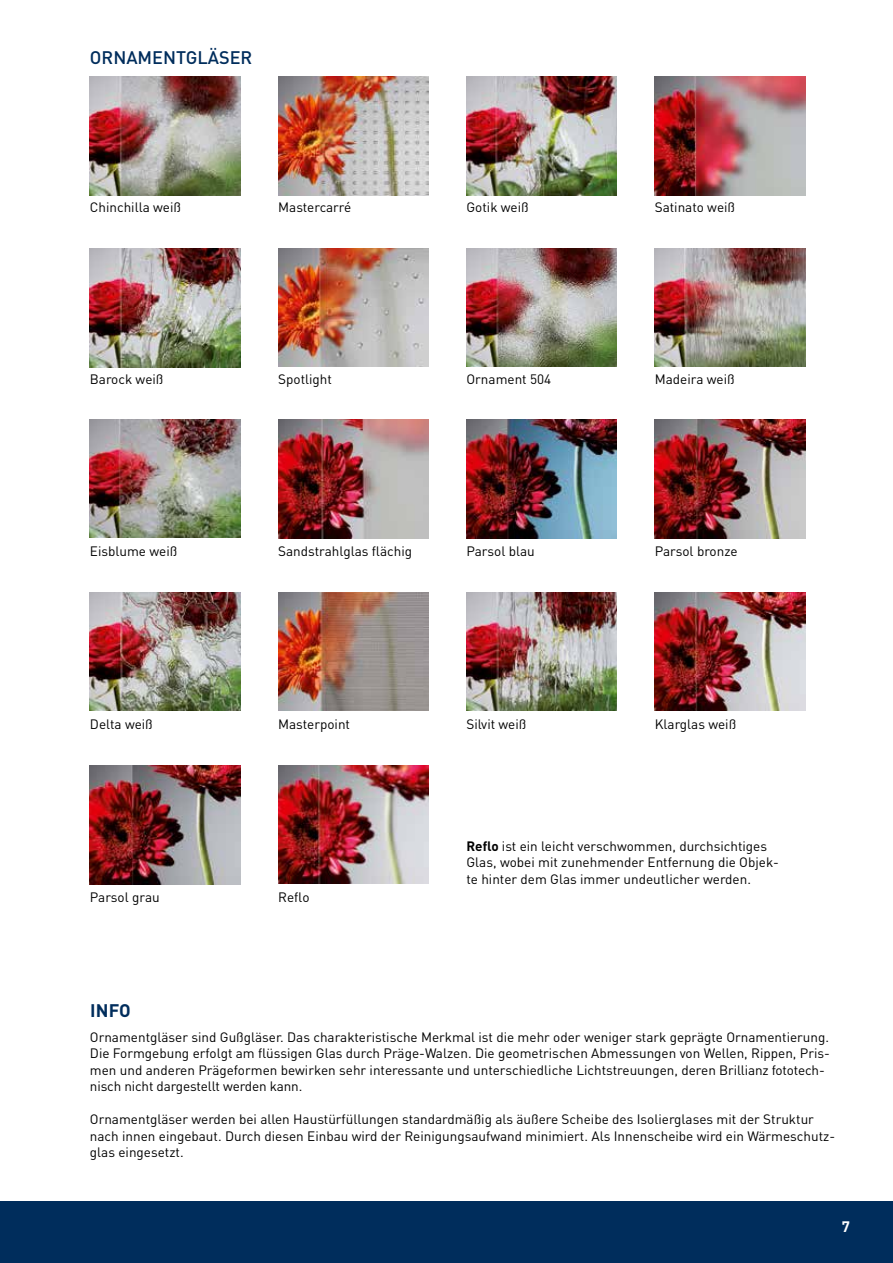
<style>
.page{position:relative;width:893px;height:1263px;background:#fff}
.page>*{position:absolute;margin:0;border:0;box-sizing:border-box;transform-origin:0 0}
.t1{font:500 18px "DIN";color:#002d5c}
.t2{font:700 18px "DIN Pro";color:#002d5c}
.t3{font:700 15px "DIN Pro";color:#fff}
.t4{font:13.5px/16.5px "DIN Pro";color:#000}
.s1{font-weight:700}
</style>
<div class="page">
<div style="left:0;top:1201px;width:893px;height:62px;background:#002d5c"></div>
<img style="left:90px;top:77px;width:150px;height:118px">
<img style="left:278px;top:248px;width:151px;height:119px">
<img style="left:655px;top:77px;width:150px;height:118px">
<img style="left:90px;top:419px;width:150px;height:119px">
<img style="left:90px;top:248px;width:150px;height:119px">
<img style="left:278px;top:765px;width:150px;height:119px">
<img style="left:466px;top:77px;width:151px;height:118px">
<img style="left:655px;top:248px;width:150px;height:119px">
<img style="left:278px;top:77px;width:151px;height:118px">
<img style="left:466px;top:248px;width:151px;height:119px">
<img style="left:655px;top:592px;width:150px;height:119px">
<img style="left:655px;top:419px;width:150px;height:119px">
<img style="left:90px;top:592px;width:150px;height:119px">
<img style="left:466px;top:592px;width:151px;height:119px">
<img style="left:278px;top:592px;width:151px;height:119px">
<img style="left:278px;top:419px;width:151px;height:119px">
<img style="left:90px;top:765px;width:150px;height:119px">
<img style="left:466px;top:419px;width:151px;height:119px">
<h1 class="t1" style="left:90px;top:46px;width:164px">ORNAMENTGLÄSER</h1>
<p class="t4" style="left:90px;top:198px;width:93px">Chinchilla weiß</p>
<p class="t4" style="left:278px;top:198px;width:75px">Mastercarré</p>
<p class="t4" style="left:466px;top:198px;width:64px">Gotik weiß</p>
<p class="t4" style="left:655px;top:198px;width:82px">Satinato weiß</p>
<p class="t4" style="left:90px;top:370px;width:75px">Barock weiß</p>
<p class="t4" style="left:90px;top:542px;width:89px">Eisblume weiß</p>
<p class="t4" style="left:278px;top:370px;width:55px">Spotlight</p>
<p class="t4" style="left:466px;top:370px;width:86px">Ornament 504</p>
<p class="t4" style="left:278px;top:542px;width:135px">Sandstrahlglas flächig</p>
<p class="t4" style="left:466px;top:542px;width:70px">Parsol blau</p>
<p class="t4" style="left:655px;top:370px;width:81px">Madeira weiß</p>
<p class="t4" style="left:655px;top:542px;width:84px">Parsol bronze</p>
<p class="t4" style="left:90px;top:715px;width:64px">Delta weiß</p>
<p class="t4" style="left:278px;top:715px;width:73px">Masterpoint</p>
<p class="t4" style="left:466px;top:715px;width:61px">Silvit weiß</p>
<p class="t4" style="left:655px;top:715px;width:83px">Klarglas weiß</p>
<p class="t4" style="left:90px;top:888px;width:71px">Parsol grau</p>
<p class="t4" style="left:278px;top:888px;width:33px">Reflo</p>
<p class="t4" style="left:466px;top:837px;width:314px"><span class="s1">Reflo</span> ist ein leicht verschwommen, durchsichtiges<br>Glas, wobei mit zunehmender Entfernung die Objek&shy;te hinter dem Glas immer undeutlicher werden.</p>
<h1 class="t2" style="left:90px;top:998px;width:42px">INFO</h1>
<p class="t4" style="left:90px;top:1028px;width:741px">Ornamentgläser sind Gußgläser. Das charakteristische Merkmal ist die mehr oder weniger stark geprägte Ornamentierung.<br>Die Formgebung erfolgt am flüssigen Glas durch Präge-Walzen. Die geometrischen Abmessungen von Wellen, Rippen, Pris&shy;men und anderen Prägeformen bewirken sehr interessante und unterschiedliche Lichtstreuungen, deren Brillianz fototech&shy;nisch nicht dargestellt werden kann.</p>
<p class="t4" style="left:90px;top:1111px;width:747px">Ornamentgläser werden bei allen Haustürfüllungen standardmäßig als äußere Scheibe des Isolierglases mit der Struktur nach innen eingebaut. Durch diesen Einbau wird der Reinigungsaufwand minimiert. Als Innenscheibe wird ein Wärmeschutz&shy;glas eingesetzt.</p>
<p class="t3" style="left:842px;top:1216px;width:10px">7</p>
</div>
